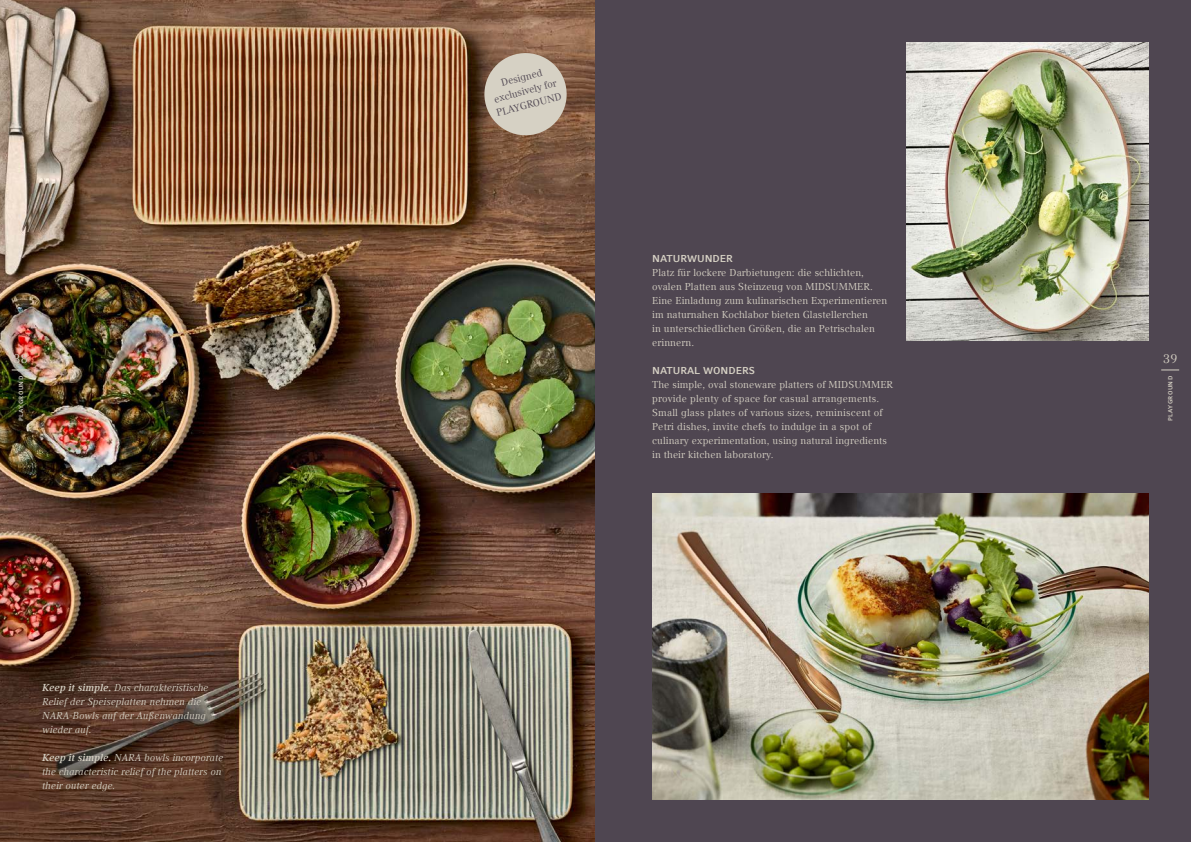
<style>
.page{position:relative;width:1191px;height:842px;background:#fff}
.page>*{position:absolute;margin:0;border:0;box-sizing:border-box;transform-origin:0 0}
.t1{font:12.6px "Compatil Text LT Com";color:#d6d1c4}
.t2{font:10px/14px "Compatil Text LT Com";letter-spacing:.01em;color:#d6d1c4}
.t3{font:italic 10px/14px "Compatil Text LT Com";letter-spacing:.01em;color:#d6d1c4}
.t4{font:10px/14px "Compatil Text LT Com";color:#4f4651;text-align:center}
.t5{font:700 10px "Compatil Fact LT Com";color:#d6d1c4}
.t6{font:700 6px "Compatil Fact LT Com";letter-spacing:.06em;color:#d6d1c4}
.s1{font-weight:700}
</style>
<div class="page">
<img style="left:0;top:0;width:595px;height:842px">
<div style="left:595px;top:0;width:596px;height:842px;background:#4f4651"></div>
<svg style="left:12px;top:370px;width:18px;height:1px"></svg>
<svg style="left:1161px;top:370px;width:18px;height:1px"></svg>
<img style="left:652px;top:493px;width:496px;height:306px">
<img style="left:906px;top:43px;width:242px;height:298px">
<svg style="left:480px;top:49px;width:91px;height:91px;background:#b6a595"></svg>
<p class="t1" style="left:13px;top:352px;width:16px">38</p>
<p class="t6" style="left:17px;top:421px;width:46px;rotate:-90deg">PLAYGROUND</p>
<p class="t3" style="left:43px;top:681px;width:168px"><span class="s1">Keep it simple.</span> Das charakteristische<br>Relief der Speiseplatten nehmen die<br>NARA-Bowls auf der Außenwandung wieder auf.</p>
<p class="t3" style="left:43px;top:751px;width:182px"><span class="s1">Keep it simple.</span> NARA bowls incorporate the characteristic relief of the platters on their outer edge.</p>
<p class="t4" style="left:487px;top:79px;width:68px;rotate:-15deg">Designed exclusively for<br>PLAYGROUND</p>
<p class="t5" style="left:652px;top:252px;width:82px">NATURWUNDER</p>
<p class="t2" style="left:652px;top:265px;width:237px">Platz für lockere Darbietungen: die schlichten, ovalen Platten aus Steinzeug von MIDSUMMER.<br>Eine Einladung zum kulinarischen Experimentieren im naturnahen Kochlabor bieten Glastellerchen<br>in unterschiedlichen Größen, die an Petrischalen erinnern.</p>
<p class="t5" style="left:652px;top:364px;width:104px">NATURAL WONDERS</p>
<p class="t2" style="left:652px;top:377px;width:242px">The simple, oval stoneware platters of MIDSUMMER provide plenty of space for casual arrangements.<br>Small glass plates of various sizes, reminiscent of Petri dishes, invite chefs to indulge in a spot of culinary experimentation, using natural ingredients in their kitchen laboratory.</p>
<p class="t1" style="left:1163px;top:352px;width:16px">39</p>
<p class="t6" style="left:1166px;top:421px;width:46px;rotate:-90deg">PLAYGROUND</p>
</div>
